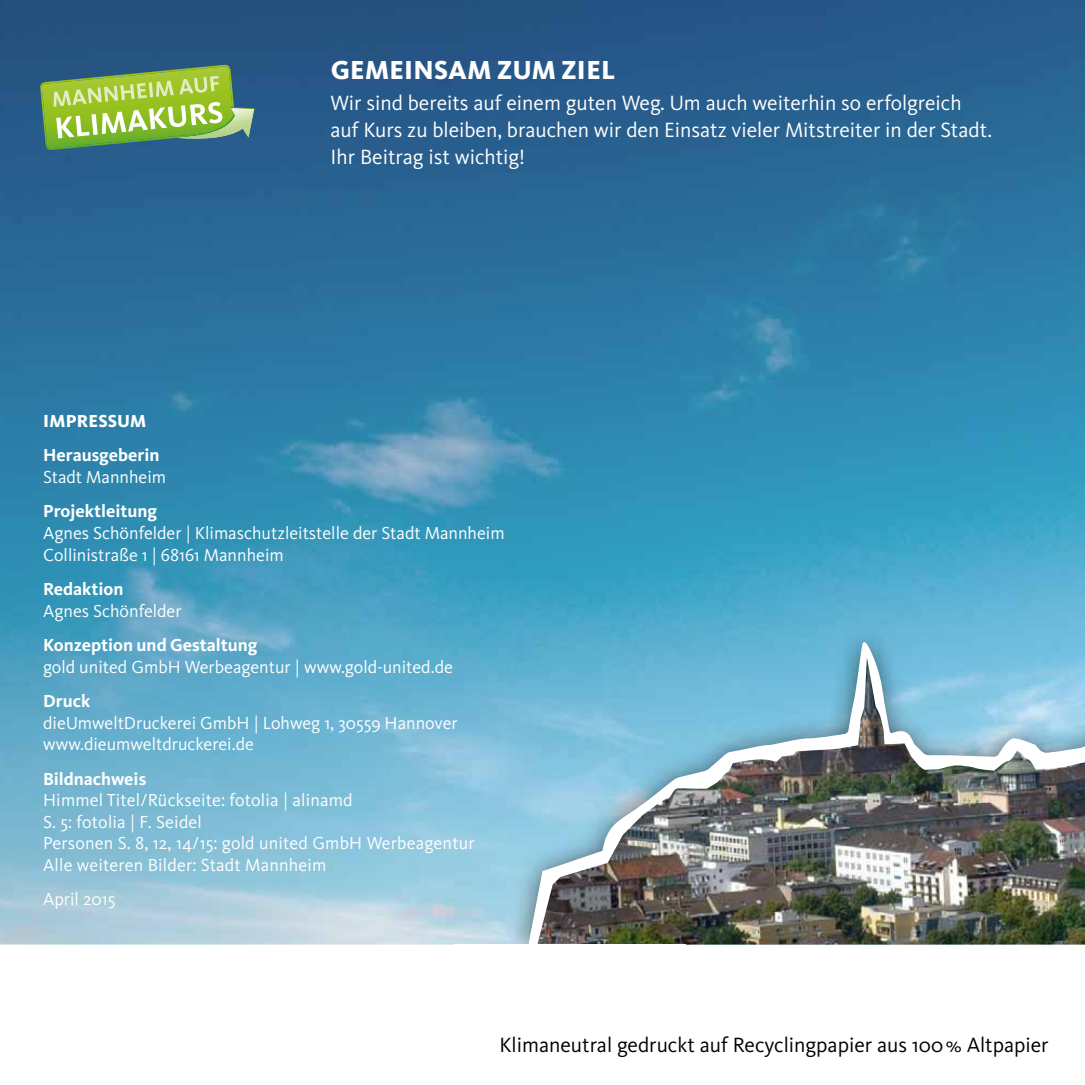
<style>
.page{position:relative;width:1085px;height:1085px;background:#fff}
.page>*{position:absolute;margin:0;border:0;box-sizing:border-box;transform-origin:0 0}
.t1{font:800 27px "Kievit OT";letter-spacing:.01em;color:#fff}
.t2{font:21.38px/27px "Kievit OT";color:#fff}
.t3{font:21.38px "Kievit OT";color:#000}
.t4{font:18px/21.6px "Kievit OT";color:#fff}
.t5{font:700 18px "Kievit OT";color:#fff}
.t6{font:800 18px "Kievit OT";letter-spacing:.01em;color:#fff}
</style>
<div class="page">
<img style="left:0;top:0;width:1084px;height:944px">
<img style="left:506px;top:620px;width:578px;height:324px">
<svg style="left:528px;top:636px;width:556px;height:309px;background:#6cb7d4"></svg>
<img style="left:537px;top:657px;width:547px;height:287px">
<div style="left:454px;top:944px;width:232px;height:53px;background:#fff"></div>
<svg style="left:40px;top:65px;width:214px;height:85px;background:#83ac5f"></svg>
<img style="left:229px;top:108px;width:25px;height:18px">
<h1 class="t1" style="left:331px;top:54px;width:286px">GEMEINSAM ZUM ZIEL</h1>
<p class="t2" style="left:330px;top:90px;width:663px">Wir sind bereits auf einem guten Weg. Um auch weiterhin so erfolgreich auf Kurs zu bleiben, brauchen wir den Einsatz vieler Mitstreiter in der Stadt.<br>Ihr Beitrag ist wichtig!</p>
<p class="t6" style="left:43px;top:410px;width:105px">IMPRESSUM</p>
<p class="t5" style="left:43px;top:444px;width:118px">Herausgeberin</p>
<p class="t4" style="left:43px;top:466px;width:125px">Stadt Mannheim</p>
<p class="t5" style="left:43px;top:500px;width:115px">Projektleitung</p>
<p class="t4" style="left:43px;top:522px;width:463px">Agnes Schönfelder | Klimaschutzleitstelle der Stadt Mannheim<br>Collinistraße 1 | 68161 Mannheim</p>
<p class="t5" style="left:43px;top:578px;width:82px">Redaktion</p>
<p class="t4" style="left:43px;top:600px;width:140px">Agnes Schönfelder</p>
<p class="t5" style="left:43px;top:634px;width:216px">Konzeption und Gestaltung</p>
<p class="t4" style="left:43px;top:656px;width:411px">gold united GmbH Werbeagentur | www.gold-united.de</p>
<p class="t5" style="left:43px;top:690px;width:49px">Druck</p>
<p class="t4" style="left:43px;top:711px;width:416px">dieUmweltDruckerei GmbH | Lohweg 1, 30559 Hannover www.dieumweltdruckerei.de</p>
<p class="t5" style="left:43px;top:767px;width:105px">Bildnachweis</p>
<p class="t4" style="left:43px;top:789px;width:433px">Himmel Titel/Rückseite: fotolia | alinamd<br>S. 5: fotolia | F. Seidel<br>Personen S. 8, 12, 14/15: gold united GmbH Werbeagentur Alle weiteren Bilder: Stadt Mannheim</p>
<p class="t4" style="left:43px;top:888px;width:74px">April 2015</p>
<p class="t3" style="left:499px;top:1032px;width:550px">Klimaneutral gedruckt auf Recyclingpapier aus 100 % Altpapier</p>
</div>
